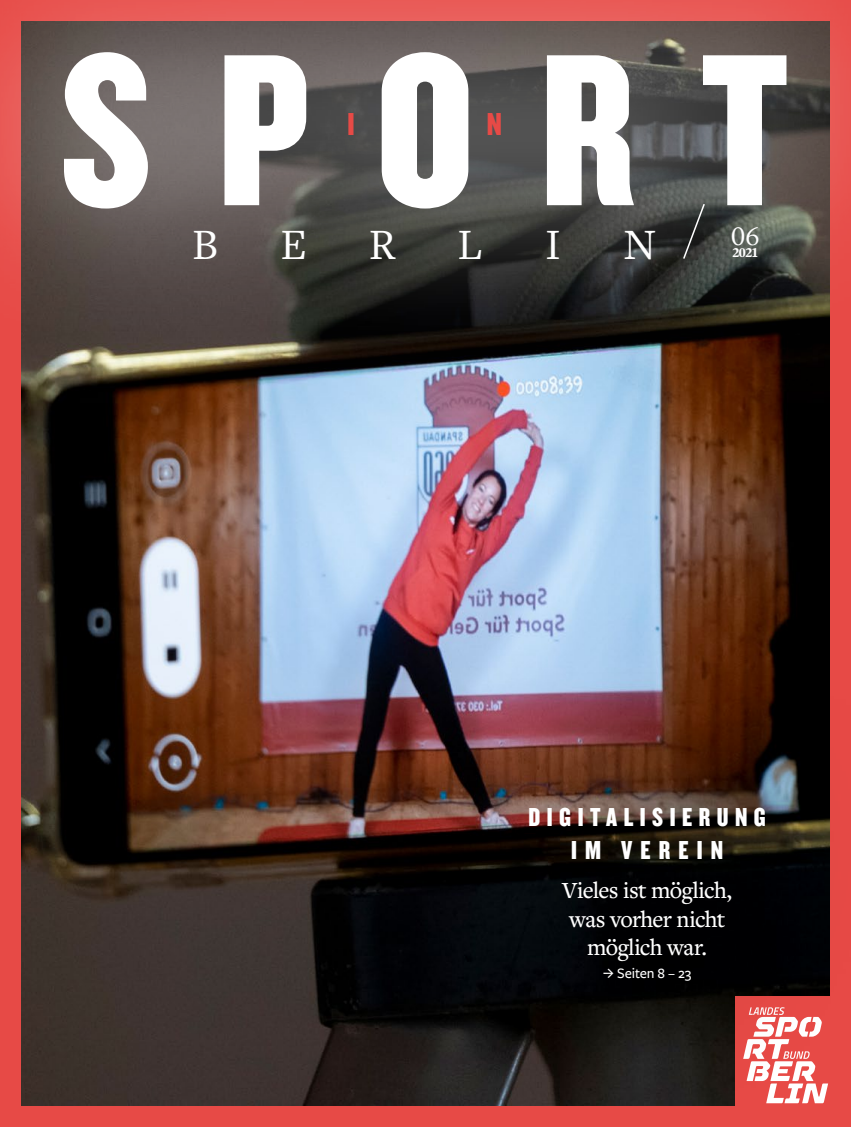
<style>
.page{position:relative;width:851px;height:1127px;background:#fff}
.page>*{position:absolute;margin:0;border:0;box-sizing:border-box;transform-origin:0 0}
.t1{font:225px "Knockout 69 Full Liteweight";letter-spacing:.29em;color:#fff}
.t2{font:45px "Freight Text Pro";color:#fff}
.t3{font:33px "Knockout 69 Full Liteweight";color:#e74a46}
.t4{font:27px/33px "Knockout 69 Full Liteweight";letter-spacing:.24em;color:#fff;text-align:center}
.t5{font:500 24px/28.5px "Freight Text Pro";letter-spacing:-.03em;color:#fff;text-align:center}
.t6{font:500 15px "Freight Sans Pro";letter-spacing:-.01em;color:#fff}
.t7{font:900 14.1px "Freight Text Pro";color:#fff}
</style>
<div class="page">
<div style="left:0;top:0;width:850px;height:1127px;background:#e74a46"></div>
<img style="left:21px;top:344px;width:808px;height:762px">
<svg style="left:1px;top:0;width:849px;height:344px;background:#7f5754"></svg>
<svg style="left:80px;top:107px;width:686px;height:277px;background:#4e4c4a"></svg>
<div style="left:735px;top:996px;width:103px;height:119px;background:#e74a46"></div>
<svg style="left:616px;top:115px;width:234px;height:257px;background:#59403b"></svg>
<svg style="left:766px;top:1101px;width:58px;height:2px"></svg>
<svg style="left:624px;top:157px;width:139px;height:149px;background:#3d403e"></svg>
<svg style="left:681px;top:202px;width:25px;height:58px"></svg>
<img style="left:414px;top:671px;width:416px;height:430px">
<img style="left:0;top:0;width:1px;height:933px">
<hr style="left:0;top:752px;width:1px;height:375px;background:#00523f">
<h1 class="t1" style="left:60px;top:-10px;width:729px">SPORT</h1>
<h3 class="t3" style="left:347px;top:103px;width:9px">I</h3>
<h3 class="t3" style="left:487px;top:103px;width:17px">N</h3>
<h2 class="t2" style="left:192px;top:215px;width:27px">B</h2>
<h2 class="t2" style="left:280px;top:215px;width:28px">E</h2>
<h2 class="t2" style="left:369px;top:215px;width:28px">R</h2>
<h2 class="t2" style="left:457px;top:215px;width:27px">L</h2>
<h2 class="t2" style="left:545px;top:215px;width:17px">I</h2>
<h2 class="t2" style="left:623px;top:215px;width:35px">N</h2>
<p class="t7" style="left:731px;top:243px;width:30px"><sup>06</sup>2021</p>
<p class="t4" style="left:528px;top:800px;width:239px">DIGITALISIERUNG<br>IM VEREIN</p>
<p class="t5" style="left:562px;top:875px;width:171px">Vieles ist möglich, was vorher nicht möglich war.</p>
<p class="t6" style="left:603px;top:962px;width:90px">J Seiten 8 – 23</p>
</div>
